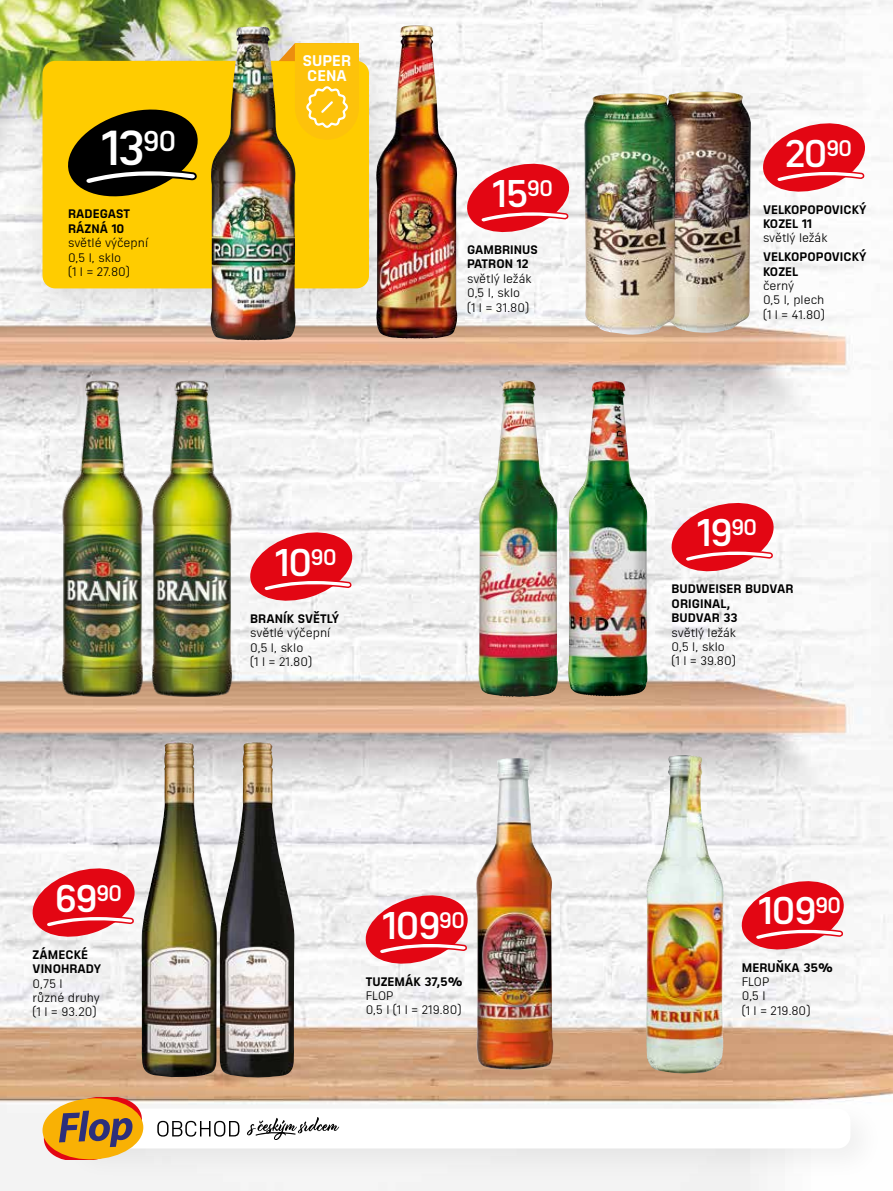
<style>
.page{position:relative;width:893px;height:1191px;background:#fff}
.page>*{position:absolute;margin:0;border:0;box-sizing:border-box;transform-origin:0 0}
.t1{font:600 47.7px "Sizmo Pro";color:#fff}
.t2{font:600 37.5px "Sizmo Pro";letter-spacing:-.05em;color:#fff}
.t3{font:700 15px/15px "Sizmo Pro";letter-spacing:.005em;color:#fff}
.t4{font:12px/14.4px "Sizmo Pro";color:#000}
.t5{font:700 12px/14.4px "Sizmo Pro";letter-spacing:.005em;color:#000}
</style>
<div class="page">
<img style="left:0;top:0;width:893px;height:1191px">
<div style="left:12px;top:34px;width:400px;height:302px;background:#000;opacity:.12"></div>
<div style="left:43px;top:61px;width:326px;height:227px;background:#fc0;border-radius:13px"></div>
<div style="left:61px;top:1097px;width:824px;height:86px;background:#000;opacity:.06"></div>
<div style="left:72px;top:1108px;width:778px;height:40px;background:#fff;border-radius:13px"></div>
<svg style="left:43px;top:1097px;width:100px;height:63px"></svg>
<svg style="left:157px;top:1120px;width:82px;height:16px"></svg>
<svg style="left:247px;top:1117px;width:92px;height:22px"></svg>
<svg style="left:68px;top:109px;width:130px;height:88px"></svg>
<svg style="left:737px;top:876px;width:111px;height:78px"></svg>
<svg style="left:361px;top:890px;width:111px;height:78px"></svg>
<svg style="left:28px;top:863px;width:111px;height:78px"></svg>
<svg style="left:246px;top:527px;width:110px;height:78px"></svg>
<svg style="left:463px;top:159px;width:110px;height:78px"></svg>
<svg style="left:667px;top:498px;width:111px;height:78px"></svg>
<svg style="left:759px;top:118px;width:110px;height:78px"></svg>
<svg style="left:296px;top:43px;width:63px;height:96px"></svg>
<img style="left:210px;top:26px;width:86px;height:314px">
<img style="left:376px;top:25px;width:82px;height:314px">
<img style="left:660px;top:91px;width:91px;height:242px">
<img style="left:584px;top:93px;width:92px;height:243px">
<img style="left:478px;top:380px;width:81px;height:317px">
<img style="left:568px;top:381px;width:80px;height:316px">
<img style="left:51px;top:381px;width:90px;height:315px">
<img style="left:141px;top:381px;width:102px;height:315px">
<img style="left:142px;top:741px;width:75px;height:336px">
<img style="left:220px;top:742px;width:74px;height:335px">
<img style="left:646px;top:755px;width:78px;height:318px">
<img style="left:475px;top:758px;width:79px;height:311px">
<h1 class="t1" style="left:101px;top:107px;width:77px">13<sup>90</sup></h1>
<p class="t5" style="left:68px;top:205px;width:63px">RADEGAST<br>RÁZNÁ 10</p>
<p class="t4" style="left:68px;top:234px;width:82px">světlé výčepní<br>0,5 l, sklo<br>(1 l = 27.80)</p>
<p class="t3" style="left:303px;top:51px;width:50px">SUPER<br>CENA</p>
<h2 class="t2" style="left:492px;top:162px;width:62px">15<sup>90</sup></h2>
<p class="t5" style="left:467px;top:241px;width:72px">GAMBRINUS<br>PATRON 12</p>
<p class="t4" style="left:467px;top:270px;width:66px">světlý ležák<br>0,5 l, sklo<br>(1 l = 31.80)</p>
<h2 class="t2" style="left:54px;top:866px;width:70px">69<sup>90</sup></h2>
<p class="t5" style="left:33px;top:945px;width:70px">ZÁMECKÉ<br>VINOHRADY</p>
<p class="t4" style="left:33px;top:975px;width:69px">0,75 l<br>různé druhy (1 l = 93.20)</p>
<h2 class="t2" style="left:275px;top:530px;width:63px">10<sup>90</sup></h2>
<p class="t5" style="left:250px;top:609px;width:91px">BRANÍK SVĚTLÝ</p>
<p class="t4" style="left:250px;top:624px;width:82px">světlé výčepní<br>0,5 l, sklo<br>(1 l = 21.80)</p>
<h2 class="t2" style="left:383px;top:893px;width:84px">109<sup>90</sup></h2>
<p class="t5" style="left:366px;top:972px;width:98px">TUZEMÁK 37,5%</p>
<p class="t4" style="left:366px;top:987px;width:97px">FLOP<br>0,5 l (1 l = 219.80)</p>
<h2 class="t2" style="left:785px;top:122px;width:69px">20<sup>90</sup></h2>
<p class="t5" style="left:763px;top:200px;width:105px">VELKOPOPOVICKÝ<br>KOZEL 11</p>
<p class="t4" style="left:763px;top:230px;width:66px">světlý ležák</p>
<p class="t5" style="left:763px;top:248px;width:105px">VELKOPOPOVICKÝ<br>KOZEL</p>
<p class="t4" style="left:763px;top:277px;width:63px">černý<br>0,5 l, plech (1 l = 41.80)</p>
<h2 class="t2" style="left:697px;top:501px;width:62px">19<sup>90</sup></h2>
<p class="t5" style="left:672px;top:580px;width:123px">BUDWEISER BUDVAR<br>ORIGINAL,<br>BUDVAR 33</p>
<p class="t4" style="left:672px;top:624px;width:66px">světlý ležák<br>0,5 l, sklo<br>(1 l = 39.80)</p>
<h2 class="t2" style="left:759px;top:879px;width:84px">109<sup>90</sup></h2>
<p class="t5" style="left:742px;top:958px;width:93px">MERUŇKA 35%</p>
<p class="t4" style="left:742px;top:973px;width:70px">FLOP<br>0,5 l<br>(1 l = 219.80)</p>
</div>
